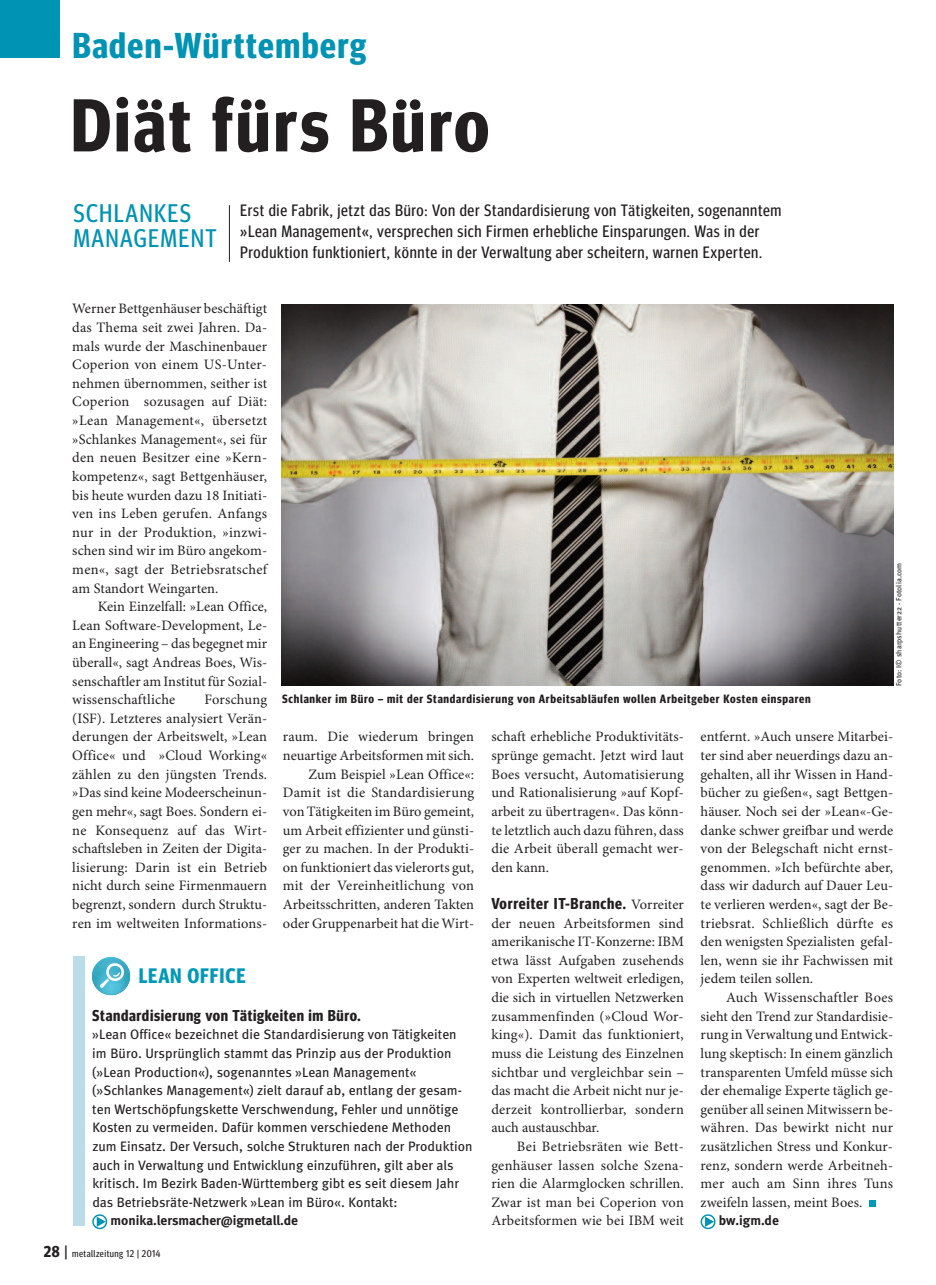
<style>
.page{position:relative;width:936px;height:1285px;background:#fff}
.page>*{position:absolute;margin:0;border:0;box-sizing:border-box;transform-origin:0 0}
.t1{font:700 74.7px "Meta Headline Cond OT";letter-spacing:.04em;color:#231f20}
.t2{font:700 36px "Meta Headline Cond OT";letter-spacing:.04em;color:#0093b4}
.t3{font:25.5px/25.5px "Meta Headline Cond OT";letter-spacing:.05em;color:#0093b4}
.t4{font:700 21px "Meta Headline Cond OT";letter-spacing:.04em;color:#0099b8}
.t5{font:16.5px/21px "Meta Headline Cond OT";letter-spacing:.04em;color:#231f20}
.t6{font:700 15.75px "Meta Headline Cond OT";letter-spacing:.04em;color:#231f20}
.t7{font:14.4px/18.6px "Minion Pro";letter-spacing:.005em;color:#231f20;text-align:justify}
.t8{font:13.65px/18.6px "Meta";letter-spacing:.005em;color:#231f20}
.t9{font:700 13.5px "Meta";color:#231f20}
.t10{font:700 12px "Meta Headline Cond OT";letter-spacing:.06em;color:#231f20}
.t11{font:9.75px "Meta Headline Cond OT";letter-spacing:.05em;color:#231f20}
.t12{font:7.5px "Meta";letter-spacing:.015em;color:#231f20}
.s1{font-family:"Minion Pro";font-weight:400;font-size:14.4px}
.s2{font-weight:700;font-size:15.75px}
.s3{font-size:15.75px}
</style>
<div class="page">
<div style="left:869px;top:1199px;width:6px;height:7px;background:#0099b8"></div>
<svg style="left:700px;top:1214px;width:15px;height:14px"></svg>
<img style="left:281px;top:304px;width:612px;height:381px">
<div style="left:0;top:0;width:60px;height:58px;background:#0093b4"></div>
<hr style="left:229px;top:205px;width:1px;height:57px;background:#231f20">
<svg style="left:92px;top:1214px;width:15px;height:14px"></svg>
<div style="left:73px;top:955px;width:11px;height:270px;background:#bbdde9"></div>
<img style="left:92px;top:956px;width:38px;height:38px;border-radius:50%">
<svg style="left:100px;top:963px;width:24px;height:24px"></svg>
<h2 class="t2" style="left:72px;top:33px;width:295px">Baden-Württemberg</h2>
<h1 class="t1" style="left:71px;top:99px;width:420px">Diät fürs Büro</h1>
<h3 class="t3" style="left:73px;top:202px;width:144px">SCHLANKES<br>MANAGEMENT</h3>
<p class="t5" style="left:240px;top:201px;width:542px">Erst die Fabrik, jetzt das Büro: Von der Standardisierung von Tätigkeiten, sogenanntem »Lean Management«, versprechen sich Firmen erhebliche Einsparungen. Was in der<br>Produktion funktioniert, könnte in der Verwaltung aber scheitern, warnen Experten.</p>
<p class="t7" style="left:72px;top:301px;width:196px">Werner Bettgenhäuser beschäftigt das Thema seit zwei Jahren. Da&shy;mals wurde der Maschinenbauer Coperion von einem US-Unter&shy;nehmen übernommen, seither ist Coperion sozusagen auf Diät: »Lean Management«, übersetzt »Schlankes Management«, sei für den neuen Besitzer eine »Kern&shy;kompetenz«, sagt Bettgenhäuser, bis heute wurden dazu 18 Initiati&shy;ven ins Leben gerufen. Anfangs nur in der Produktion, »inzwi&shy;schen sind wir im Büro angekom&shy;men«, sagt der Betriebsratschef am Standort Weingarten.</p>
<p class="t7" style="left:72px;top:598px;width:196px;text-indent:26px">Kein Einzelfall: »Lean Office, Lean Software-Development, Le&shy;an Engineering – das begegnet mir überall«, sagt Andreas Boes, Wis&shy;senschaftler am Institut für Sozial&shy;wissenschaftliche</p>
<p class="t12" style="left:896px;top:685px;width:124px;rotate:-90deg">Foto: I© sharpshutter22 - Fotolia.com</p>
<p class="t7" style="left:72px;top:691px;width:196px;text-indent:132px">Forschung (ISF). Letzteres analysiert Verän&shy;derungen der Arbeitswelt, »Lean Office« und »Cloud Working« zählen zu den jüngsten Trends. »Das sind keine Modeerscheinun&shy;gen mehr«, sagt Boes. Sondern ei&shy;ne Konsequenz auf das Wirt&shy;schaftsleben in Zeiten der Digita&shy;lisierung: Darin ist ein Betrieb nicht durch seine Firmenmauern begrenzt, sondern durch Struktu&shy;ren im weltweiten Informations-</p>
<p class="t10" style="left:282px;top:694px;width:530px">Schlanker im Büro – mit der Standardisierung von Arbeitsabläufen wollen Arbeitgeber Kosten einsparen</p>
<p class="t7" style="left:283px;top:728px;width:193px;text-align:right">raum. Die wiederum bringen neuartige Arbeitsformen mit sich.<br>Zum Beispiel »Lean Office«:<br>Damit ist die Standardisierung von Tätigkeiten im Büro gemeint, um Arbeit effizienter und günsti&shy;ger zu machen. In der Produkti&shy;on funktioniert das vielerorts gut, mit der Vereinheitlichung von<br>Arbeitsschritten, anderen Takten oder Gruppenarbeit hat die Wirt-</p>
<p class="t7" style="left:491px;top:728px;width:194px">schaft erhebliche Produktivitäts&shy;sprünge gemacht. Jetzt wird laut Boes versucht, Automatisierung und Rationalisierung »auf Kopf&shy;arbeit zu übertragen«. Das könn&shy;te letztlich auch dazu führen, dass die Arbeit überall gemacht wer&shy;den kann.</p>
<p class="t7" style="left:700px;top:728px;width:194px">entfernt. »Auch unsere Mitarbei&shy;ter sind aber neuerdings dazu an&shy;gehalten, all ihr Wissen in Hand&shy;bücher zu gießen«, sagt Bettgen&shy;häuser. Noch sei der »Lean«-Ge&shy;danke schwer greifbar und werde von der Belegschaft nicht ernst&shy;genommen. »Ich befürchte aber, dass wir dadurch auf Dauer Leu&shy;te verlieren werden«, sagt der Be&shy;triebsrat. Schließlich dürfte es den wenigsten Spezialisten gefal&shy;len, wenn sie ihr Fachwissen mit jedem teilen sollen.</p>
<p class="t7" style="left:700px;top:989px;width:194px;text-indent:26px">Auch Wissenschaftler Boes sieht den Trend zur Standardisie&shy;rung in Verwaltung und Entwick&shy;lung skeptisch: In einem gänzlich transparenten Umfeld müsse sich der ehemalige Experte täglich ge&shy;genüber all seinen Mitwissern be&shy;währen. Das bewirkt nicht nur zusätzlichen Stress und Konkur&shy;renz, sondern werde Arbeitneh&shy;mer auch am Sinn ihres Tuns zweifeln lassen, meint Boes.</p>
<p class="t9" style="left:718px;top:1215px;width:62px">bw.igm.de</p>
<p class="t6" style="left:491px;top:897px;width:194px">Vorreiter IT-Branche. <span class="s1">Vorreiter</span></p>
<p class="t7" style="left:491px;top:914px;width:194px">der neuen Arbeitsformen sind amerikanische IT-Konzerne: IBM etwa lässt Aufgaben zusehends von Experten weltweit erledigen, die sich in virtuellen Netzwerken zusammenfinden (»Cloud Wor&shy;king«). Damit das funktioniert, muss die Leistung des Einzelnen sichtbar und vergleichbar sein – das macht die Arbeit nicht nur je&shy;derzeit kontrollierbar, sondern auch austauschbar.</p>
<p class="t7" style="left:491px;top:1138px;width:194px;text-indent:26px">Bei Betriebsräten wie Bett&shy;genhäuser lassen solche Szena&shy;rien die Alarmglocken schrillen.<br>Zwar ist man bei Coperion von Arbeitsformen wie bei IBM weit</p>
<h3 class="t4" style="left:139px;top:968px;width:108px">LEAN OFFICE</h3>
<p class="t6" style="left:92px;top:1009px;width:270px">Standardisierung von Tätigkeiten im Büro.</p>
<p class="t8" style="left:92px;top:1026px;width:382px">»Lean Office« bezeichnet die Standardisierung von Tätigkeiten im Büro. Ursprünglich stammt das Prinzip aus der Produktion (»Lean Production«), sogenanntes »Lean Management« (»Schlankes Management«) zielt darauf ab, entlang der gesam&shy;ten Wertschöpfungskette Verschwendung, Fehler und unnötige Kosten zu vermeiden. Dafür kommen verschiedene Methoden zum Einsatz. Der Versuch, solche Strukturen nach der Produktion auch in Verwaltung und Entwicklung einzuführen, gilt aber als kritisch. Im Bezirk Baden-Württemberg gibt es seit diesem Jahr das Betriebsräte-Netzwerk »Lean im Büro«. Kontakt:</p>
<p class="t9" style="left:110px;top:1215px;width:189px">monika.lersmacher@igmetall.de</p>
<p class="t11" style="left:44px;top:1249px;width:118px"><span class="s2">28</span> <span class="s3">|</span> metallzeitung 12 | 2014</p>
</div>
